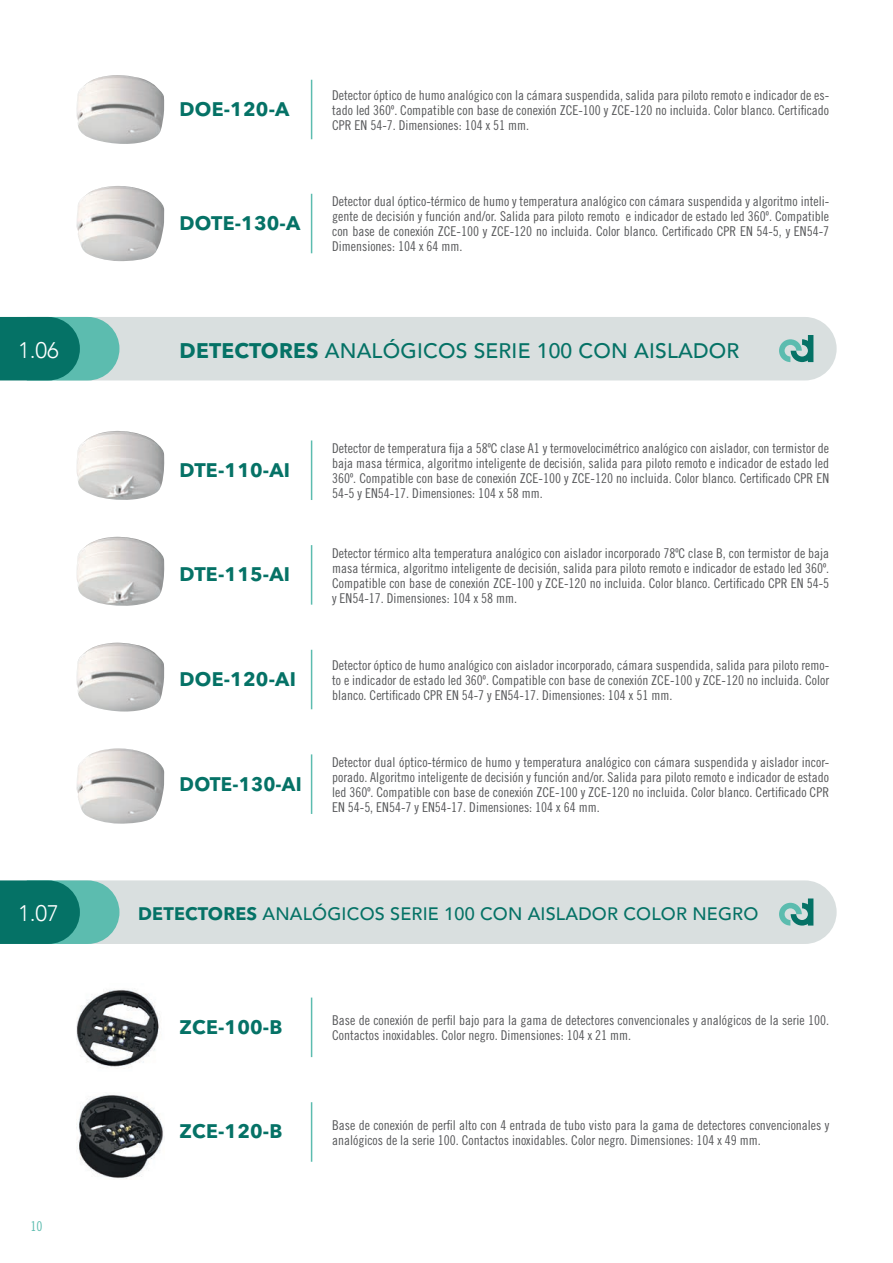
<style>
.page{position:relative;width:893px;height:1263px;background:#fff}
.page>*{position:absolute;margin:0;border:0;box-sizing:border-box;transform-origin:0 0}
.t1{font:300 22.5px "Avenir";color:#fff}
.t2{font:500 21px "Avenir";letter-spacing:.01em;color:#057266}
.t3{font:700 19.5px "Avenir Next W1 G";letter-spacing:.01em;color:#057266}
.t4{font:700 19.5px "Avenir Next W1 G";letter-spacing:.01em;color:#057266;scale:.96 1}
.t5{font:500 18px "Avenir";letter-spacing:.01em;color:#057266}
.Text_Descripcion{font:13.5px/15px "Trade Gothic Cond Eighteen";color:#57585a;text-align:justify}
.t6{font:13.5px "Trade Gothic Cond Eighteen";color:#5cbcaf}
.s1{font-family:"Avenir Next W1 G";font-weight:700}
</style>
<div class="page">
<div style="left:119px;top:317px;width:718px;height:63px;background:#d9dfdf"></div>
<svg style="left:0;top:317px;width:119px;height:63px;background:#2d9084"></svg>
<svg style="left:779px;top:335px;width:34px;height:27px"></svg>
<div style="left:119px;top:880px;width:718px;height:64px;background:#d9dfdf"></div>
<svg style="left:0;top:880px;width:119px;height:64px;background:#2e9185"></svg>
<svg style="left:779px;top:898px;width:34px;height:27px"></svg>
<img style="left:77px;top:75px;width:87px;height:69px">
<img style="left:77px;top:643px;width:87px;height:68px">
<img style="left:77px;top:186px;width:87px;height:75px">
<img style="left:77px;top:748px;width:87px;height:76px">
<hr style="left:311px;top:80px;width:1px;height:59px;background:#5cbcaf">
<hr style="left:311px;top:194px;width:1px;height:59px;background:#5cbcaf">
<hr style="left:311px;top:440px;width:1px;height:60px;background:#5cbcaf">
<hr style="left:311px;top:997px;width:1px;height:60px;background:#5cbcaf">
<hr style="left:311px;top:545px;width:1px;height:60px;background:#5cbcaf">
<hr style="left:311px;top:1102px;width:1px;height:60px;background:#5cbcaf">
<hr style="left:311px;top:650px;width:1px;height:59px;background:#5cbcaf">
<hr style="left:311px;top:754px;width:1px;height:60px;background:#5cbcaf">
<img style="left:77px;top:431px;width:87px;height:69px">
<img style="left:77px;top:537px;width:87px;height:69px">
<img style="left:77px;top:989px;width:83px;height:79px">
<img style="left:78px;top:1094px;width:85px;height:85px">
<p class="t3" style="left:180px;top:97px;width:111px">DOE-120-A</p>
<p class="t3" style="left:180px;top:211px;width:122px">DOTE-130-A</p>
<p class="Text_Descripcion" style="left:332px;top:87px;width:499px">Detector óptico de humo analógico con la cámara suspendida, salida para piloto remoto e indicador de es&shy;tado led 360º. Compatible con base de conexión ZCE-100 y ZCE-120 no incluida. Color blanco. Certificado CPR EN 54-7. Dimensiones: 104 x 51 mm.</p>
<p class="Text_Descripcion" style="left:332px;top:194px;width:499px">Detector dual óptico-térmico de humo y temperatura analógico con cámara suspendida y algoritmo inteli&shy;gente de decisión y función and/or. Salida para piloto remoto e indicador de estado led 360º. Compatible con base de conexión ZCE-100 y ZCE-120 no incluida. Color blanco. Certificado CPR EN 54-5, y EN54-7<br>Dimensiones: 104 x 64 mm.</p>
<p class="t1" style="left:18px;top:336px;width:42px">1.06</p>
<p class="t2" style="left:180px;top:332px;width:561px"><span class="s1">DETECTORES</span> ANALÓGICOS SERIE 100 CON AISLADOR</p>
<p class="t3" style="left:180px;top:458px;width:112px">DTE-110-AI</p>
<p class="t3" style="left:180px;top:562px;width:112px">DTE-115-AI</p>
<p class="t3" style="left:180px;top:667px;width:118px">DOE-120-AI</p>
<p class="t4" style="left:180px;top:772px;width:129px">DOTE-130-AI</p>
<p class="Text_Descripcion" style="left:332px;top:441px;width:499px">Detector de temperatura fija a 58ºC clase A1 y termovelocimétrico analógico con aislador, con termistor de baja masa térmica, algoritmo inteligente de decisión, salida para piloto remoto e indicador de estado led 360º. Compatible con base de conexión ZCE-100 y ZCE-120 no incluida. Color blanco. Certificado CPR EN 54-5 y EN54-17. Dimensiones: 104 x 58 mm.</p>
<p class="Text_Descripcion" style="left:332px;top:545px;width:499px">Detector térmico alta temperatura analógico con aislador incorporado 78ºC clase B, con termistor de baja masa térmica, algoritmo inteligente de decisión, salida para piloto remoto e indicador de estado led 360º.<br>Compatible con base de conexión ZCE-100 y ZCE-120 no incluida. Color blanco. Certificado CPR EN 54-5 y EN54-17. Dimensiones: 104 x 58 mm.</p>
<p class="Text_Descripcion" style="left:332px;top:657px;width:499px">Detector óptico de humo analógico con aislador incorporado, cámara suspendida, salida para piloto remo&shy;to e indicador de estado led 360º. Compatible con base de conexión ZCE-100 y ZCE-120 no incluida. Color blanco. Certificado CPR EN 54-7 y EN54-17. Dimensiones: 104 x 51 mm.</p>
<p class="Text_Descripcion" style="left:332px;top:754px;width:499px">Detector dual óptico-térmico de humo y temperatura analógico con cámara suspendida y aislador incor&shy;porado. Algoritmo inteligente de decisión y función and/or. Salida para piloto remoto e indicador de estado led 360º. Compatible con base de conexión ZCE-100 y ZCE-120 no incluida. Color blanco. Certificado CPR EN 54-5, EN54-7 y EN54-17. Dimensiones: 104 x 64 mm.</p>
<p class="t1" style="left:18px;top:900px;width:42px">1.07</p>
<p class="t5" style="left:138px;top:898px;width:622px"><span class="s1">DETECTORES</span> ANALÓGICOS SERIE 100 CON AISLADOR COLOR NEGRO</p>
<p class="t6" style="left:31px;top:1218px;width:13px">10</p>
<p class="t3" style="left:180px;top:1015px;width:104px">ZCE-100-B</p>
<p class="t3" style="left:180px;top:1119px;width:104px">ZCE-120-B</p>
<p class="Text_Descripcion" style="left:332px;top:1013px;width:499px">Base de conexión de perfil bajo para la gama de detectores convencionales y analógicos de la serie 100.<br>Contactos inoxidables. Color negro. Dimensiones: 104 x 21 mm.</p>
<p class="Text_Descripcion" style="left:332px;top:1117px;width:499px">Base de conexión de perfil alto con 4 entrada de tubo visto para la gama de detectores convencionales y analógicos de la serie 100. Contactos inoxidables. Color negro. Dimensiones: 104 x 49 mm.</p>
</div>
